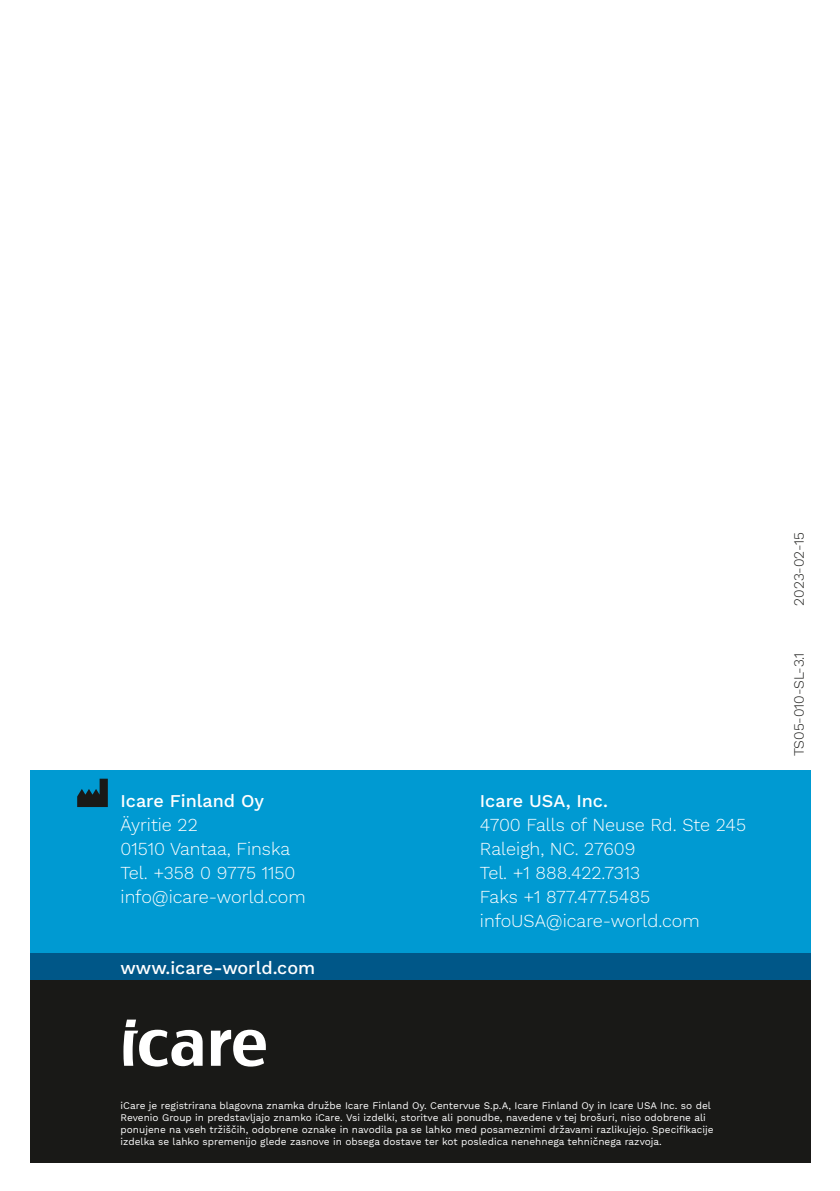
<style>
.page{position:relative;width:840px;height:1191px;background:#fff}
.page>*{position:absolute;margin:0;border:0;box-sizing:border-box;transform-origin:0 0}
.Contact_info_paragraph{font:300 18px "Work Sans";color:#fff}
.Contact_info_heading{font:500 18px "Work Sans";color:#fff}
.Document_number{font:300 14px "Work Sans";color:#191917}
.t1{font:10px/12px "Work Sans";color:#fff}
</style>
<div class="page">
<div style="left:30px;top:978px;width:779px;height:184px;background:#191917"></div>
<div style="left:30px;top:770px;width:779px;height:184px;background:#009ad2"></div>
<div style="left:30px;top:953px;width:779px;height:26px;background:#005788"></div>
<svg style="left:123px;top:1019px;width:143px;height:47px"></svg>
<svg style="left:77px;top:778px;width:31px;height:29px"></svg>
<p class="Contact_info_heading" style="left:120px;top:787px;width:145px">Icare Finland Oy</p>
<p class="Contact_info_paragraph" style="left:120px;top:811px;width:79px">Äyritie 22</p>
<p class="Contact_info_paragraph" style="left:120px;top:835px;width:171px">01510 Vantaa, Finska</p>
<p class="Contact_info_paragraph" style="left:120px;top:859px;width:176px">Tel. +358 0 9775 1150</p>
<p class="Contact_info_paragraph" style="left:120px;top:883px;width:186px">info@icare-world.com</p>
<p class="Contact_info_heading" style="left:120px;top:954px;width:196px">www.icare-world.com</p>
<p class="Contact_info_heading" style="left:479px;top:787px;width:129px">Icare USA, Inc.</p>
<p class="Contact_info_paragraph" style="left:479px;top:811px;width:267px">4700 Falls of Neuse Rd. Ste 245</p>
<p class="Contact_info_paragraph" style="left:479px;top:835px;width:157px">Raleigh, NC. 27609</p>
<p class="Contact_info_paragraph" style="left:479px;top:859px;width:161px">Tel. +1 888.422.7313</p>
<p class="Contact_info_paragraph" style="left:479px;top:883px;width:171px">Faks +1 877.477.5485</p>
<p class="Contact_info_paragraph" style="left:479px;top:907px;width:221px">infoUSA@icare-world.com</p>
<p class="Document_number" style="left:788px;top:605px;width:75px;rotate:-90deg">2023-02-15</p>
<p class="Document_number" style="left:788px;top:756px;width:105px;rotate:-90deg">TS05-010-SL-3.1</p>
<p class="t1" style="left:120px;top:1099px;width:594px">iCare je registrirana blagovna znamka družbe Icare Finland Oy. Centervue S.p.A, Icare Finland Oy in Icare USA Inc. so del Revenio Group in predstavljajo znamko iCare. Vsi izdelki, storitve ali ponudbe, navedene v tej brošuri, niso odobrene ali ponujene na vseh tržiščih, odobrene oznake in navodila pa se lahko med posameznimi državami razlikujejo. Specifikacije izdelka se lahko spremenijo glede zasnove in obsega dostave ter kot posledica nenehnega tehničnega razvoja.</p>
</div>
